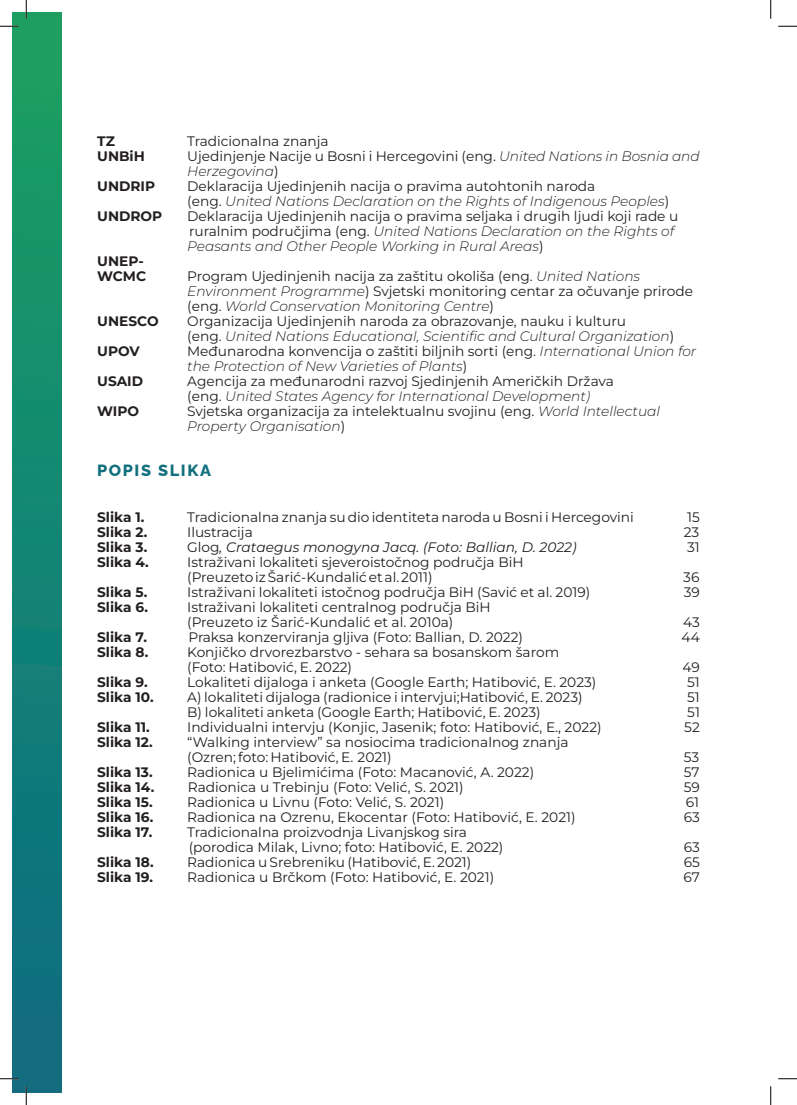
<style>
.page{position:relative;width:797px;height:1105px;background:#fff}
.page>*{position:absolute;margin:0;border:0;box-sizing:border-box;transform-origin:0 0}
.t1{font:800 16.25px "Raleway";letter-spacing:.1em;color:#12707e}
.t2{font:13.75px/15px "Montserrat";color:#231f20}
.t3{font:italic 300 13.75px/15px "Montserrat";color:#231f20}
.t4{font:700 13.75px "Montserrat";color:#231f20}
.t5{font:italic 13.75px "Montserrat";color:#231f20}
.s1{font-weight:300;font-style:italic}
.s2{font-weight:400;font-style:normal}
.s3{font-style:normal}
</style>
<div class="page">
<div style="left:12px;top:12px;width:50px;height:1081px;background:linear-gradient(to bottom,#1ba161,#0d6a83)"></div>
<svg style="left:0;top:26px;width:19px;height:1px"></svg>
<svg style="left:778px;top:26px;width:19px;height:1px"></svg>
<svg style="left:0;top:1078px;width:19px;height:1px"></svg>
<svg style="left:778px;top:1078px;width:19px;height:1px"></svg>
<svg style="left:26px;top:0;width:1px;height:19px"></svg>
<svg style="left:26px;top:1086px;width:1px;height:19px"></svg>
<svg style="left:770px;top:0;width:1px;height:19px"></svg>
<svg style="left:770px;top:1086px;width:1px;height:19px"></svg>
<p class="t4" style="left:97px;top:132px;width:19px">TZ</p>
<p class="t2" style="left:187px;top:133px;width:143px">Tradicionalna znanja</p>
<p class="t4" style="left:97px;top:147px;width:49px">UNBiH</p>
<p class="t2" style="left:187px;top:148px;width:514px">Ujedinjenje Nacije u Bosni i Hercegovini (eng. <span class="s1">United Nations in Bosnia and</span></p>
<p class="t3" style="left:187px;top:163px;width:93px">Herzegovina<span class="s2">)</span></p>
<p class="t4" style="left:97px;top:177px;width:59px">UNDRIP</p>
<p class="t2" style="left:187px;top:178px;width:409px">Deklaracija Ujedinjenih nacija o pravima autohtonih naroda</p>
<p class="t3" style="left:187px;top:193px;width:483px"><span class="s2">(eng.</span> United Nations Declaration on the Rights of Indigenous Peoples<span class="s2">)</span></p>
<p class="t4" style="left:97px;top:207px;width:67px">UNDROP</p>
<p class="t2" style="left:187px;top:208px;width:493px">Deklaracija Ujedinjenih nacija o pravima seljaka i drugih ljudi koji rade u ruralnim područjima (eng. <span class="s1">United Nations Declaration on the Rights of<br>Peasants and Other People Working in Rural Areas</span>)</p>
<p class="t4" style="left:97px;top:252px;width:48px">UNEP-</p>
<p class="t4" style="left:97px;top:267px;width:50px">WCMC</p>
<p class="t2" style="left:187px;top:268px;width:454px">Program Ujedinjenih nacija za zaštitu okoliša (eng. <span class="s1">United Nations</span></p>
<p class="t3" style="left:187px;top:283px;width:507px">Environment Programme<span class="s2">) Svjetski monitoring centar za očuvanje prirode (eng.</span> World Conservation Monitoring Centre<span class="s2">)</span></p>
<p class="t4" style="left:97px;top:312px;width:63px">UNESCO</p>
<p class="t2" style="left:187px;top:313px;width:440px">Organizacija Ujedinjenih naroda za obrazovanje, nauku i kulturu</p>
<p class="t3" style="left:187px;top:328px;width:488px"><span class="s2">(eng.</span> United Nations Educational, Scientific and Cultural Organization<span class="s2">)</span></p>
<p class="t4" style="left:97px;top:342px;width:44px">UPOV</p>
<p class="t3" style="left:187px;top:343px;width:510px"><span class="s2">Međunarodna konvencija o zaštiti biljnih sorti (eng.</span> International Union for the Protection of New Varieties of Plants<span class="s2">)</span></p>
<p class="t4" style="left:97px;top:372px;width:48px">USAID</p>
<p class="t2" style="left:187px;top:373px;width:428px">Agencija za međunarodni razvoj Sjedinjenih Američkih Država</p>
<p class="t3" style="left:187px;top:388px;width:404px"><span class="s2">(eng.</span> United States Agency for International Development)</p>
<p class="t4" style="left:97px;top:402px;width:43px">WIPO</p>
<p class="t2" style="left:187px;top:403px;width:474px">Svjetska organizacija za intelektualnu svojinu (eng. <span class="s1">World Intellectual</span></p>
<p class="t3" style="left:187px;top:418px;width:159px">Property Organisation<span class="s2">)</span></p>
<p class="t1" style="left:97px;top:457px;width:115px">POPIS SLIKA</p>
<p class="t4" style="left:97px;top:507px;width:49px">Slika 1.</p>
<p class="t2" style="left:187px;top:509px;width:448px">Tradicionalna znanja su dio identiteta naroda u Bosni i Hercegovini</p>
<p class="t2" style="left:687px;top:509px;width:14px">15</p>
<p class="t4" style="left:97px;top:522px;width:52px">Slika 2.</p>
<p class="t2" style="left:187px;top:524px;width:67px">Ilustracija</p>
<p class="t2" style="left:683px;top:524px;width:17px">23</p>
<p class="t4" style="left:97px;top:537px;width:52px">Slika 3.</p>
<p class="t5" style="left:187px;top:537px;width:391px"><span class="s3">Glog</span>, Crataegus monogyna Jacq. (Foto: Ballian, D. 2022)</p>
<p class="t2" style="left:687px;top:539px;width:14px">31</p>
<p class="t4" style="left:97px;top:552px;width:53px">Slika 4.</p>
<p class="t2" style="left:187px;top:554px;width:338px">Istraživani lokaliteti sjeveroistočnog područja BiH</p>
<p class="t2" style="left:187px;top:569px;width:247px">(Preuzeto iz Šarić-Kundalić et al. 2011)</p>
<p class="t2" style="left:683px;top:569px;width:18px">36</p>
<p class="t4" style="left:97px;top:582px;width:52px">Slika 5.</p>
<p class="t2" style="left:187px;top:584px;width:404px">Istraživani lokaliteti istočnog područja BiH (Savić et al. 2019)</p>
<p class="t2" style="left:683px;top:584px;width:18px">39</p>
<p class="t4" style="left:97px;top:597px;width:52px">Slika 6.</p>
<p class="t2" style="left:187px;top:599px;width:305px">Istraživani lokaliteti centralnog područja BiH</p>
<p class="t2" style="left:187px;top:614px;width:268px">(Preuzeto iz Šarić-Kundalić et al. 2010a)</p>
<p class="t2" style="left:683px;top:614px;width:18px">43</p>
<p class="t4" style="left:97px;top:627px;width:51px">Slika 7.</p>
<p class="t2" style="left:188px;top:629px;width:336px">Praksa konzerviranja gljiva (Foto: Ballian, D. 2022)</p>
<p class="t2" style="left:681px;top:629px;width:20px">44</p>
<p class="t4" style="left:97px;top:642px;width:53px">Slika 8.</p>
<p class="t2" style="left:187px;top:644px;width:373px">Konjičko drvorezbarstvo - sehara sa bosanskom šarom</p>
<p class="t2" style="left:187px;top:659px;width:166px">(Foto: Hatibović, E. 2022)</p>
<p class="t2" style="left:682px;top:659px;width:19px">49</p>
<p class="t4" style="left:97px;top:672px;width:52px">Slika 9.</p>
<p class="t2" style="left:187px;top:674px;width:411px">Lokaliteti dijaloga i anketa (Google Earth; Hatibović, E. 2023)</p>
<p class="t2" style="left:687px;top:674px;width:14px">51</p>
<p class="t4" style="left:97px;top:687px;width:58px">Slika 10.</p>
<p class="t2" style="left:187px;top:689px;width:397px">A) lokaliteti dijaloga (radionice i intervjui;Hatibović, E. 2023)</p>
<p class="t2" style="left:687px;top:689px;width:14px">51</p>
<p class="t2" style="left:187px;top:704px;width:355px">B) lokaliteti anketa (Google Earth; Hatibović, E. 2023)</p>
<p class="t2" style="left:687px;top:704px;width:14px">51</p>
<p class="t4" style="left:97px;top:717px;width:54px">Slika 11.</p>
<p class="t2" style="left:187px;top:719px;width:416px">Individualni intervju (Konjic, Jasenik; foto: Hatibović, E., 2022)</p>
<p class="t2" style="left:684px;top:719px;width:17px">52</p>
<p class="t4" style="left:97px;top:732px;width:57px">Slika 12.</p>
<p class="t2" style="left:187px;top:734px;width:383px">“Walking interview” sa nosiocima tradicionalnog znanja</p>
<p class="t2" style="left:187px;top:749px;width:206px">(Ozren; foto: Hatibović, E. 2021)</p>
<p class="t2" style="left:683px;top:749px;width:17px">53</p>
<p class="t4" style="left:97px;top:762px;width:57px">Slika 13.</p>
<p class="t2" style="left:187px;top:764px;width:348px">Radionica u Bjelimićima (Foto: Macanović, A. 2022)</p>
<p class="t2" style="left:684px;top:764px;width:17px">57</p>
<p class="t4" style="left:97px;top:777px;width:59px">Slika 14.</p>
<p class="t2" style="left:188px;top:779px;width:277px">Radionica u Trebinju (Foto: Velić, S. 2021)</p>
<p class="t2" style="left:683px;top:779px;width:18px">59</p>
<p class="t4" style="left:97px;top:792px;width:57px">Slika 15.</p>
<p class="t2" style="left:187px;top:794px;width:258px">Radionica u Livnu (Foto: Velić, S. 2021)</p>
<p class="t2" style="left:685px;top:794px;width:15px">61</p>
<p class="t4" style="left:97px;top:807px;width:58px">Slika 16.</p>
<p class="t2" style="left:187px;top:809px;width:390px">Radionica na Ozrenu, Ekocentar (Foto: Hatibović, E. 2021)</p>
<p class="t2" style="left:683px;top:809px;width:18px">63</p>
<p class="t4" style="left:97px;top:822px;width:57px">Slika 17.</p>
<p class="t2" style="left:187px;top:824px;width:281px">Tradicionalna proizvodnja Livanjskog sira</p>
<p class="t2" style="left:189px;top:839px;width:316px">(porodica Milak, Livno; foto: Hatibović, E. 2022)</p>
<p class="t2" style="left:683px;top:839px;width:18px">63</p>
<p class="t4" style="left:97px;top:852px;width:58px">Slika 18.</p>
<p class="t2" style="left:187px;top:854px;width:286px">Radionica u Srebreniku (Hatibović, E. 2021)</p>
<p class="t2" style="left:683px;top:854px;width:18px">65</p>
<p class="t4" style="left:97px;top:867px;width:57px">Slika 19.</p>
<p class="t2" style="left:187px;top:869px;width:308px">Radionica u Brčkom (Foto: Hatibović, E. 2021)</p>
<p class="t2" style="left:683px;top:869px;width:18px">67</p>
</div>
